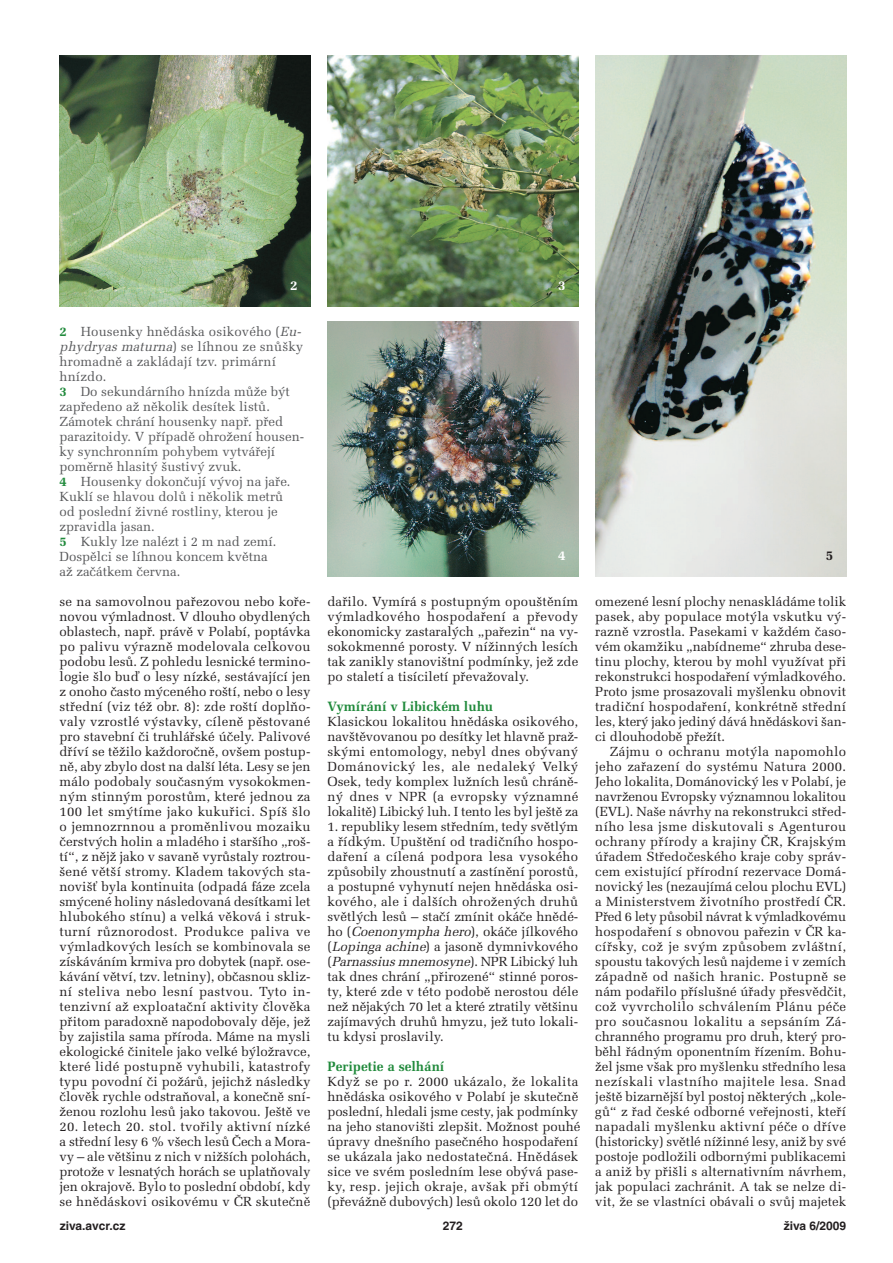
<style>
.page{position:relative;width:893px;height:1263px;background:#fff}
.page>*{position:absolute;margin:0;border:0;box-sizing:border-box;transform-origin:0 0}
.t1{font:700 13.5px "Melior CE";color:#218a3c}
.t2{font:700 13.5px "Melior CE";color:#fff}
.t3{font:700 13.5px "Melior CE";color:#231f20}
.t4{font:13.2px/15px "Melior CE";color:#231f20;text-align:justify}
.t5{font:13.2px/15px "Melior CE";color:#57585a}
.t6{font:700 12px "Helvetica CE";color:#231f20}
.s1{font-weight:700;color:#218a3c}
.s2{font-style:italic}
</style>
<div class="page">
<img style="left:60px;top:55px;width:250px;height:251px">
<img style="left:327px;top:55px;width:251px;height:251px">
<img style="left:327px;top:321px;width:251px;height:255px">
<img style="left:595px;top:55px;width:251px;height:521px">
<p class="t2" style="left:290px;top:281px;width:9px">2</p>
<p class="t2" style="left:558px;top:281px;width:9px">3</p>
<p class="t5" style="left:60px;top:326px;width:246px"><span class="s1">2</span> Housenky hnědáska osikového (<span class="s2">Eu&shy;phydryasmaturna</span>) se líhnou ze snůšky hromadně a zakládají tzv. primární hnízdo.<br><span class="s1">3</span> Do sekundárního hnízda může být zapředeno až několik desítek listů.<br>Zámotek chrání housenky např. před parazitoidy. V případě ohrožení housen&shy;ky synchronním pohybem vytvářejí poměrně hlasitý šustivý zvuk.<br><span class="s1">4</span> Housenky dokončují vývoj na jaře.<br>Kuklí se hlavou dolů i několik metrů<br>od poslední živné rostliny, kterou je zpravidla jasan.<br><span class="s1">5</span> Kukly lze nalézt i 2 m nad zemí.<br>Dospělci se líhnou koncem května<br>až začátkem června.</p>
<p class="t4" style="left:60px;top:596px;width:252px">se na samovolnou pařezovou nebo koře&shy;novou výmladnost. V dlouho obydlených oblastech, např. právě v Polabí, poptávka po palivu výrazně modelovala celkovou podobu lesů. Z pohledu lesnické termino&shy;logie šlo buď o lesy nízké, sestávající jen z onoho často mýceného roští, nebo o lesy střední (viz též obr. 8): zde roští doplňo&shy;valy vzrostlé výstavky, cíleně pěstované pro stavební či truhlářské účely. Palivové dříví se těžilo každoročně, ovšem postup&shy;ně, aby zbylo dost na další léta. Lesy se jen málo podobaly současným vysokokmen&shy;ným stinným porostům, které jednou za 100 let smýtíme jako kukuřici. Spíš šlo o jemnozrnnou a proměnlivou mozaiku čerstvých holin a mladého i staršího „roš&shy;tí“, z nějž jako v savaně vyrůstaly roztrou&shy;šené větší stromy. Kladem takových sta&shy;novišť byla kontinuita (odpadá fáze zcela smýcené holiny následovaná desítkami let hlubokého stínu) a velká věková i struk&shy;turní různorodost. Produkce paliva ve výmladkových lesích se kombinovala se získáváním krmiva pro dobytek (např. ose&shy;kávání větví, tzv. letniny), občasnou skliz&shy;ní steliva nebo lesní pastvou. Tyto in&shy;tenzivní až exploatační aktivity člověka přitom paradoxně napodobovaly děje, jež by zajistila sama příroda. Máme na mysli ekologické činitele jako velké býložravce, které lidé postupně vyhubili, katastrofy typu povodní či požárů, jejichž následky člověk rychle odstraňoval, a konečně sní&shy;ženou rozlohu lesů jako takovou. Ještě ve</p>
<p class="t4" style="left:60px;top:1121px;width:252px">20. letech 20. stol. tvořily aktivní nízké a střední lesy 6 % všech lesů Čech a Mora&shy;vy – ale většinu z nich v nižších polohách, protože v lesnatých horách se uplatňovaly jen okrajově. Bylo to poslední období, kdy se hnědáskovi osikovému v ČR skutečně</p>
<p class="t2" style="left:558px;top:551px;width:9px">4</p>
<p class="t3" style="left:826px;top:551px;width:9px">5</p>
<p class="t4" style="left:327px;top:596px;width:252px">dařilo. Vymírá s postupným opouštěním výmladkového hospodaření a převody ekonomicky zastaralých „pařezin“ na vy&shy;sokokmenné porosty. V nížinných lesích tak zanikly stanovištní podmínky, jež zde po staletí a tisíciletí převažovaly.</p>
<p class="t1" style="left:327px;top:702px;width:167px">Vymírání v Libickém luhu</p>
<p class="t4" style="left:327px;top:716px;width:252px">Klasickou lokalitou hnědáska osikového, navštěvovanou po desítky let hlavně praž&shy;skými entomology, nebyl dnes obývaný Dománovický les, ale nedaleký Velký Osek, tedy komplex lužních lesů chráně&shy;ný dnes v NPR (a evropsky významné lokalitě) Libický luh. I tento les byl ještě za</p>
<p class="t4" style="left:327px;top:821px;width:252px">1. republiky lesem středním, tedy světlým a řídkým. Upuštění od tradičního hospo&shy;daření a cílená podpora lesa vysokého způsobily zhoustnutí a zastínění porostů, a postupné vyhynutí nejen hnědáska osi&shy;kového, ale i dalších ohrožených druhů světlých lesů – stačí zmínit okáče hnědé&shy;ho (<span class="s2">Coenonymphahero</span>), okáče jílkového (<span class="s2">Lopingaachine</span>) a jasoně dymnivkového ( <span class="s2">Parnassius mnemosyne</span>) . N P R L i b i c ký l u h tak dnes chrání „přirozené“ stinné poros&shy;ty, které zde v této podobě nerostou déle než nějakých 70 let a které ztratily většinu zajímavých druhů hmyzu, jež tuto lokali&shy;tu kdysi proslavily.</p>
<p class="t1" style="left:327px;top:1062px;width:118px">Peripetie a selhání</p>
<p class="t4" style="left:327px;top:1076px;width:255px;text-align:left">Když se po r. 2000 ukázalo, že lokalita hnědáska osikového v Polabí je skutečně poslední, hledali jsme cesty, jak podmínky na jeho stanovišti zlepšit. Možnost pouhé úpravy dnešního pasečného hospodaření se ukázala jako nedostatečná. Hnědásek sice ve svém posledním lese obývá pase&shy;ky, resp. jejich okraje, avšak při obmýtí (převážně dubových) lesů okolo 120 let do</p>
<p class="t4" style="left:595px;top:596px;width:252px">omezené lesní plochy nenaskládáme tolik pasek, aby populace motýla vskutku vý&shy;razně vzrostla. Pasekami v každém časo&shy;vém okamžiku „nabídneme“ zhruba dese&shy;tinu plochy, kterou by mohl využívat při rekonstrukci hospodaření výmladkového.<br>Proto jsme prosazovali myšlenku obnovit tradiční hospodaření, konkrétně střední les, který jako jediný dává hnědáskovi šan&shy;ci dlouhodobě přežít.</p>
<p class="t4" style="left:595px;top:746px;width:252px;text-indent:14px">Zájmu o ochranu motýla napomohlo jeho zařazení do systému Natura 2000.<br>Jeho lokalita, Dománovický les v Polabí, je navrženou Evropsky významnou lokalitou (EVL). Naše návrhy na rekonstrukci střed&shy;ního lesa jsme diskutovali s Agenturou ochrany přírody a krajiny ČR, Krajským úřadem Středočeského kraje coby správ&shy;cem existující přírodní rezervace Domá&shy;novický les (nezaujímá celou plochu EVL) a Ministerstvem životního prostředí ČR.<br>Před 6 lety působil návrat k výmladkovému hospodaření s obnovou pařezin v ČR ka&shy;cířsky, což je svým způsobem zvláštní, spoustu takových lesů najdeme i v zemích západně od našich hranic. Postupně se nám podařilo příslušné úřady přesvědčit, což vyvrcholilo schválením Plánu péče pro současnou lokalitu a sepsáním Zá&shy;chranného programu pro druh, který pro&shy;běhl řádným oponentním řízením. Bohu&shy;žel jsme však pro myšlenku středního lesa nezískali vlastního majitele lesa. Snad ještě bizarnější byl postoj některých „kole&shy;gů“ z řad české odborné veřejnosti, kteří napadali myšlenku aktivní péče o dříve (historicky) světlé nížinné lesy, aniž by své postoje podložili odbornými publikacemi a aniž by přišli s alternativním návrhem, jak populaci zachránit. A tak se nelze di&shy;vit, že se vlastníci obávali o svůj majetek</p>
<p class="t6" style="left:60px;top:1221px;width:67px">ziva.avcr.cz</p>
<p class="t6" style="left:443px;top:1221px;width:22px">272</p>
<p class="t6" style="left:784px;top:1221px;width:64px">živa 6/2009</p>
</div>
